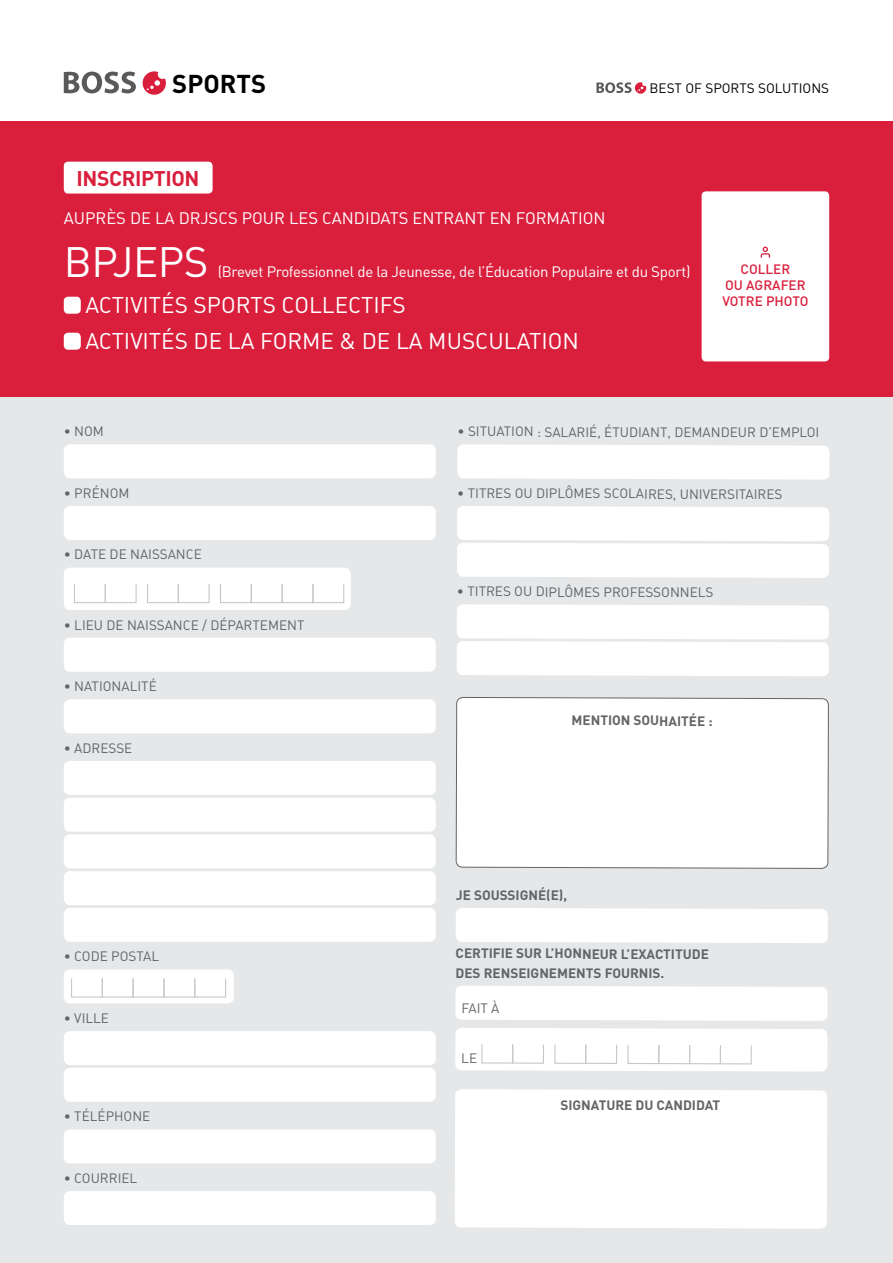
<style>
.page{position:relative;width:893px;height:1263px;background:#fff}
.page>*{position:absolute;margin:0;border:0;box-sizing:border-box;transform-origin:0 0}
.t1{font:42px "DIN Regular Alternate";letter-spacing:-.01em;color:#fff}
.t2{font:700 25.5px "DIN";color:#000}
.t3{font:22.5px/36px "DIN Regular Alternate";color:#fff}
.t4{font:700 21px "DIN";letter-spacing:-.02em;color:#da1f3d}
.t5{font:16.5px "DIN Regular Alternate";color:#fff}
.t6{font:15px "DIN Regular Alternate";letter-spacing:-.02em;color:#fff}
.t7{font:13.5px "DIN Regular Alternate";letter-spacing:-.005em;color:#636466}
.t8{font:700 13.5px/19.4px "DIN";letter-spacing:-.005em;color:#636466}
.t9{font:500 13.5px/16.2px "DIN";color:#da1f3d;text-align:center}
.t10{font:13.5px "DIN Regular Alternate";color:#000}
</style>
<div class="page">
<svg style="left:64px;top:72px;width:72px;height:21px"></svg>
<svg style="left:143px;top:71px;width:23px;height:24px"></svg>
<svg style="left:596px;top:82px;width:50px;height:12px"></svg>
<div style="left:0;top:121px;width:893px;height:277px;background:#da1f3d"></div>
<div style="left:64px;top:162px;width:149px;height:32px;background:#fff;border-radius:4px"></div>
<div style="left:64px;top:297px;width:17px;height:17px;background:#fff;border-radius:4px"></div>
<div style="left:64px;top:333px;width:17px;height:17px;background:#fff;border-radius:4px"></div>
<div style="left:0;top:398px;width:893px;height:865px;background:#e6e7e8"></div>
<div style="left:64px;top:444px;width:372px;height:34px;background:#fff;border-radius:6px"></div>
<div style="left:64px;top:506px;width:372px;height:34px;background:#fff;border-radius:6px"></div>
<div style="left:64px;top:568px;width:287px;height:42px;background:#fff;border-radius:6px"></div>
<div style="left:74px;top:583px;width:32px;height:20px;border:1px solid #c7c8ca"></div>
<div style="left:105px;top:583px;width:32px;height:20px;border:1px solid #c7c8ca"></div>
<div style="left:147px;top:583px;width:32px;height:20px;border:1px solid #c7c8ca"></div>
<div style="left:178px;top:583px;width:32px;height:20px;border:1px solid #c7c8ca"></div>
<div style="left:220px;top:583px;width:32px;height:20px;border:1px solid #c7c8ca"></div>
<div style="left:251px;top:583px;width:32px;height:20px;border:1px solid #c7c8ca"></div>
<div style="left:282px;top:583px;width:31px;height:20px;border:1px solid #c7c8ca"></div>
<div style="left:312px;top:583px;width:32px;height:20px;border:1px solid #c7c8ca"></div>
<div style="left:64px;top:638px;width:372px;height:34px;background:#fff;border-radius:6px"></div>
<div style="left:64px;top:699px;width:372px;height:34px;background:#fff;border-radius:6px"></div>
<div style="left:64px;top:761px;width:372px;height:34px;background:#fff;border-radius:6px"></div>
<div style="left:64px;top:798px;width:372px;height:34px;background:#fff;border-radius:6px"></div>
<div style="left:64px;top:834px;width:372px;height:34px;background:#fff;border-radius:6px"></div>
<div style="left:64px;top:871px;width:372px;height:34px;background:#fff;border-radius:6px"></div>
<div style="left:64px;top:908px;width:372px;height:34px;background:#fff;border-radius:6px"></div>
<div style="left:64px;top:969px;width:170px;height:34px;background:#fff;border-radius:6px"></div>
<div style="left:71px;top:978px;width:32px;height:19px;border:1px solid #c7c8ca"></div>
<div style="left:102px;top:978px;width:32px;height:19px;border:1px solid #c7c8ca"></div>
<div style="left:133px;top:978px;width:31px;height:19px;border:1px solid #c7c8ca"></div>
<div style="left:163px;top:978px;width:32px;height:19px;border:1px solid #c7c8ca"></div>
<div style="left:194px;top:978px;width:32px;height:19px;border:1px solid #c7c8ca"></div>
<div style="left:64px;top:1031px;width:372px;height:34px;background:#fff;border-radius:6px"></div>
<div style="left:64px;top:1068px;width:372px;height:34px;background:#fff;border-radius:6px"></div>
<div style="left:64px;top:1129px;width:372px;height:34px;background:#fff;border-radius:6px"></div>
<div style="left:64px;top:1191px;width:372px;height:34px;background:#fff;border-radius:6px"></div>
<svg style="left:457px;top:444px;width:372px;height:36px"></svg>
<svg style="left:456px;top:506px;width:373px;height:566px"></svg>
<div style="left:456px;top:908px;width:372px;height:35px;background:#fff"></div>
<div style="left:455px;top:986px;width:373px;height:35px;background:#fff"></div>
<div style="left:455px;top:1028px;width:372px;height:43px;background:#fff"></div>
<div style="left:481px;top:1044px;width:32px;height:19px;border:1px solid #c7c8ca"></div>
<div style="left:512px;top:1044px;width:32px;height:20px;border:1px solid #c7c8ca"></div>
<div style="left:554px;top:1044px;width:32px;height:20px;border:1px solid #c7c8ca"></div>
<div style="left:585px;top:1044px;width:32px;height:20px;border:1px solid #c7c8ca"></div>
<div style="left:627px;top:1044px;width:32px;height:20px;border:1px solid #c7c8ca"></div>
<div style="left:658px;top:1044px;width:32px;height:20px;border:1px solid #c7c8ca"></div>
<div style="left:689px;top:1044px;width:32px;height:20px;border:1px solid #c7c8ca"></div>
<div style="left:720px;top:1045px;width:32px;height:19px;border:1px solid #c7c8ca"></div>
<div style="left:455px;top:1089px;width:372px;height:140px;background:#fff"></div>
<div style="left:702px;top:191px;width:127px;height:170px;background:#fff;border-radius:4px"></div>
<svg style="left:761px;top:247px;width:9px;height:11px"></svg>
<h2 class="t2" style="left:172px;top:67px;width:95px">SPORTS</h2>
<p class="t10" style="left:650px;top:79px;width:181px">BEST OF SPORTS SOLUTIONS</p>
<h3 class="t4" style="left:77px;top:165px;width:124px">INSCRIPTION</h3>
<p class="t5" style="left:64px;top:207px;width:543px">AUPRÈS DE LA DRJSCS POUR LES CANDIDATS ENTRANT EN FORMATION</p>
<h1 class="t1" style="left:64px;top:235px;width:146px">BPJEPS</h1>
<p class="t6" style="left:218px;top:262px;width:474px">(Brevet Professionnel de la Jeunesse, de l’Éducation Populaire et du Sport)</p>
<h3 class="t3" style="left:85px;top:286px;width:495px">ACTIVITÉS SPORTS COLLECTIFS<br>ACTIVITÉS DE LA FORME &amp; DE LA MUSCULATION</h3>
<p class="t9" style="left:722px;top:260px;width:87px">COLLER<br>OU AGRAFER<br>VOTRE PHOTO</p>
<p class="t7" style="left:64px;top:423px;width:42px">• NOM</p>
<p class="t7" style="left:64px;top:484px;width:67px">• PRÉNOM</p>
<p class="t7" style="left:64px;top:546px;width:140px">• DATE DE NAISSANCE</p>
<p class="t7" style="left:64px;top:616px;width:242px">• LIEU DE NAISSANCE / DÉPARTEMENT</p>
<p class="t7" style="left:64px;top:678px;width:95px">• NATIONALITÉ</p>
<p class="t7" style="left:64px;top:739px;width:70px">• ADRESSE</p>
<p class="t7" style="left:64px;top:948px;width:97px">• CODE POSTAL</p>
<p class="t7" style="left:64px;top:1010px;width:47px">• VILLE</p>
<p class="t7" style="left:64px;top:1108px;width:88px">• TÉLÉPHONE</p>
<p class="t7" style="left:64px;top:1169px;width:75px">• COURRIEL</p>
<p class="t7" style="left:457px;top:423px;width:363px">• SITUATION : SALARIÉ, ÉTUDIANT, DEMANDEUR D’EMPLOI</p>
<p class="t7" style="left:457px;top:485px;width:327px">• TITRES OU DIPLÔMES SCOLAIRES, UNIVERSITAIRES</p>
<p class="t7" style="left:457px;top:583px;width:258px">• TITRES OU DIPLÔMES PROFESSONNELS</p>
<p class="t8" style="left:572px;top:710px;width:143px">MENTION SOUHAITÉE :</p>
<p class="t8" style="left:456px;top:885px;width:113px">JE SOUSSIGNÉ(E),</p>
<p class="t8" style="left:456px;top:943px;width:255px">CERTIFIE SUR L’HONNEUR L’EXACTITUDE<br>DES RENSEIGNEMENTS FOURNIS.</p>
<p class="t7" style="left:461px;top:1000px;width:40px">FAIT À</p>
<p class="t7" style="left:461px;top:1050px;width:17px">LE</p>
<p class="t8" style="left:560px;top:1095px;width:161px">SIGNATURE DU CANDIDAT</p>
</div>
